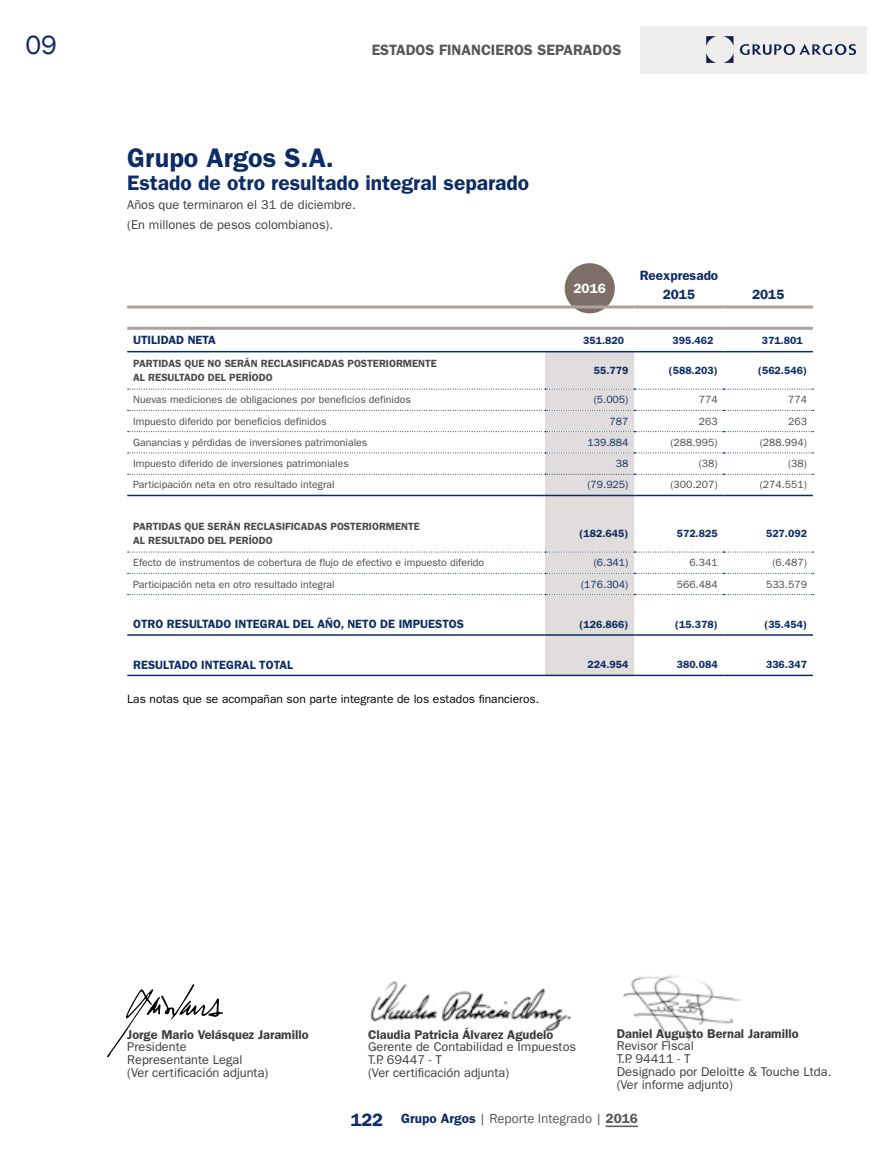
<style>
.page{position:relative;width:893px;height:1170px;background:#fff}
.page>*{position:absolute;margin:0;border:0;box-sizing:border-box;transform-origin:0 0}
.t1{font:600 27px "ITC Franklin Gothic Std";color:#0c2c65}
.t2{font:27px "Franklin Gothic";color:#0c2c65}
.t3{font:600 21px "ITC Franklin Gothic Std";color:#0c2c65}
.t4{font:600 15px "Franklin Gothic";color:#575756}
.t5{font:13.5px "Franklin Gothic";color:#575756}
.t6{font:600 13.5px/18px "ITC Franklin Gothic Std";color:#0c2c65;text-align:center}
.t7{font:600 13.5px "ITC Franklin Gothic Std";color:#fff}
.t8{font:12.75px/12.8px "ITC Franklin Gothic Std";color:#3c3c3b}
.t9{font:600 12.75px "ITC Franklin Gothic Std";color:#3c3c3b}
.t10{font:600 12px "ITC Franklin Gothic Std";color:#0c2c65}
.t11{font:12px "ITC Franklin Gothic Std";color:#000}
.t12{font:10.5px "ITC Franklin Gothic Std";color:#4a4a49}
.t13{font:600 10.5px/13.5px "ITC Franklin Gothic Std";color:#4a4a49}
.t14{font:600 10.5px "ITC Franklin Gothic Std";color:#0c2c65}
.t15{font:10.5px "ITC Franklin Gothic Std";color:#0c2c65}
.s1{font-weight:600;font-size:18px;color:#0c2c65}
.s2{font-weight:600;color:#0c2c65}
.s3{font-weight:600}
</style>
<div class="page">
<hr style="left:606px;top:1125px;width:32px;height:1px;background:#575756">
<div style="left:641px;top:26px;width:226px;height:47px;background:#f0eeed"></div>
<svg style="left:723px;top:36px;width:10px;height:9px"></svg>
<svg style="left:706px;top:36px;width:11px;height:10px"></svg>
<svg style="left:723px;top:54px;width:10px;height:9px"></svg>
<svg style="left:706px;top:53px;width:11px;height:10px"></svg>
<svg style="left:740px;top:44px;width:116px;height:11px"></svg>
<img style="left:623px;top:975px;width:119px;height:71px">
<img style="left:370px;top:981px;width:202px;height:51px">
<div style="left:568px;top:267px;width:43px;height:42px;background:#7d6f67;border-radius:50%"></div>
<div style="left:565px;top:263px;width:50px;height:50px;border:8px solid #7d6f67;border-radius:50%"></div>
<hr style="left:127px;top:634px;width:418px;height:1px;background:#0c2c65">
<hr style="left:127px;top:494px;width:418px;height:2px;background:#0c2c65">
<hr style="left:127px;top:674px;width:418px;height:2px;background:#0c2c65">
<hr style="left:634px;top:674px;width:90px;height:2px;background:#0c2c65">
<hr style="left:724px;top:674px;width:89px;height:2px;background:#0c2c65">
<hr style="left:545px;top:674px;width:89px;height:2px;background:#0c2c65">
<hr style="left:127px;top:351px;width:418px;height:1px;background:#0c2c65">
<hr style="left:127px;top:327px;width:418px;height:3px;background:#aca29c">
<hr style="left:545px;top:327px;width:89px;height:3px;background:#aca29c">
<hr style="left:634px;top:327px;width:90px;height:3px;background:#aca29c">
<hr style="left:724px;top:327px;width:89px;height:3px;background:#aca29c">
<hr style="left:127px;top:305px;width:418px;height:3px;background:#aca29c">
<hr style="left:545px;top:305px;width:89px;height:3px;background:#aca29c">
<hr style="left:634px;top:305px;width:90px;height:3px;background:#aca29c">
<hr style="left:724px;top:305px;width:89px;height:3px;background:#aca29c">
<svg style="left:128px;top:351px;width:685px;height:324px"></svg>
<svg style="left:107px;top:984px;width:116px;height:73px"></svg>
<h1 class="t2" style="left:25px;top:29px;width:33px">09</h1>
<h3 class="t4" style="left:372px;top:41px;width:251px">ESTADOS FINANCIEROS SEPARADOS</h3>
<h1 class="t1" style="left:127px;top:142px;width:208px">Grupo Argos S.A.</h1>
<h2 class="t3" style="left:127px;top:170px;width:403px">Estado de otro resultado integral separado</h2>
<p class="t8" style="left:127px;top:195px;width:230px;line-height:19.5px">Años que terminaron el 31 de diciembre. (En millones de pesos colombianos).</p>
<p class="t7" style="left:573px;top:280px;width:34px">2016</p>
<p class="t6" style="left:640px;top:267px;width:80px">Reexpresado<br>2015</p>
<p class="t6" style="left:752px;top:285px;width:34px">2015</p>
<p class="t10" style="left:133px;top:333px;width:84px">UTILIDAD NETA</p>
<p class="t14" style="left:583px;top:334px;width:42px">351.820</p>
<p class="t14" style="left:672px;top:334px;width:42px">395.462</p>
<p class="t14" style="left:762px;top:334px;width:42px">371.801</p>
<p class="t13" style="left:133px;top:357px;width:305px">PARTIDAS QUE NO SERÁN RECLASIFICADAS POSTERIORMENTE<br>AL RESULTADO DEL PERÍODO</p>
<p class="t14" style="left:594px;top:364px;width:36px">55.779</p>
<p class="t14" style="left:669px;top:364px;width:50px">(588.203)</p>
<p class="t14" style="left:758px;top:364px;width:50px">(562.546)</p>
<p class="t12" style="left:133px;top:394px;width:279px">Nuevas mediciones de obligaciones por beneficios definidos</p>
<p class="t15" style="left:594px;top:394px;width:36px">(5.005)</p>
<p class="t12" style="left:699px;top:394px;width:20px">774</p>
<p class="t12" style="left:788px;top:394px;width:20px">774</p>
<p class="t12" style="left:133px;top:415px;width:195px">Impuesto diferido por beneficios definidos</p>
<p class="t15" style="left:609px;top:415px;width:20px">787</p>
<p class="t12" style="left:699px;top:415px;width:20px">263</p>
<p class="t12" style="left:788px;top:415px;width:20px">263</p>
<p class="t12" style="left:133px;top:436px;width:236px">Ganancias y pérdidas de inversiones patrimoniales</p>
<p class="t15" style="left:587px;top:436px;width:42px">139.884</p>
<p class="t12" style="left:670px;top:436px;width:49px">(288.995)</p>
<p class="t12" style="left:760px;top:436px;width:49px">(288.994)</p>
<p class="t12" style="left:133px;top:457px;width:217px">Impuesto diferido de inversiones patrimoniales</p>
<p class="t15" style="left:616px;top:457px;width:14px">38</p>
<p class="t12" style="left:699px;top:457px;width:20px">(38)</p>
<p class="t12" style="left:788px;top:457px;width:20px">(38)</p>
<p class="t12" style="left:133px;top:479px;width:203px">Participación neta en otro resultado integral</p>
<p class="t15" style="left:587px;top:479px;width:42px">(79.925)</p>
<p class="t12" style="left:670px;top:479px;width:49px">(300.207)</p>
<p class="t12" style="left:760px;top:479px;width:49px">(274.551)</p>
<p class="t13" style="left:133px;top:520px;width:288px">PARTIDAS QUE SERÁN RECLASIFICADAS POSTERIORMENTE<br>AL RESULTADO DEL PERÍODO</p>
<p class="t14" style="left:579px;top:527px;width:50px">(182.645)</p>
<p class="t14" style="left:677px;top:527px;width:42px">572.825</p>
<p class="t14" style="left:766px;top:527px;width:42px">527.092</p>
<p class="t12" style="left:133px;top:556px;width:353px">Efecto de instrumentos de cobertura de flujo de efectivo e impuesto diferido</p>
<p class="t15" style="left:594px;top:556px;width:36px">(6.341)</p>
<p class="t12" style="left:689px;top:556px;width:30px">6.341</p>
<p class="t12" style="left:772px;top:556px;width:36px">(6.487)</p>
<p class="t12" style="left:133px;top:578px;width:203px">Participación neta en otro resultado integral</p>
<p class="t15" style="left:581px;top:578px;width:49px">(176.304)</p>
<p class="t12" style="left:677px;top:578px;width:42px">566.484</p>
<p class="t12" style="left:766px;top:578px;width:42px">533.579</p>
<p class="t10" style="left:133px;top:617px;width:332px">OTRO RESULTADO INTEGRAL DEL AÑO, NETO DE IMPUESTOS</p>
<p class="t14" style="left:579px;top:618px;width:50px">(126.866)</p>
<p class="t14" style="left:675px;top:618px;width:44px">(15.378)</p>
<p class="t14" style="left:764px;top:618px;width:44px">(35.454)</p>
<p class="t10" style="left:133px;top:657px;width:161px">RESULTADO INTEGRAL TOTAL</p>
<p class="t14" style="left:587px;top:658px;width:42px">224.954</p>
<p class="t14" style="left:677px;top:658px;width:42px">380.084</p>
<p class="t14" style="left:766px;top:658px;width:42px">336.347</p>
<p class="t11" style="left:127px;top:692px;width:414px">Las notas que se acompañan son parte integrante de los estados financieros.</p>
<p class="t9" style="left:127px;top:1026px;width:183px">Jorge Mario Velásquez Jaramillo</p>
<p class="t8" style="left:127px;top:1040px;width:143px">Presidente<br>Representante Legal<br>(Ver certificación adjunta)</p>
<p class="t9" style="left:368px;top:1026px;width:187px">Claudia Patricia Álvarez Agudelo</p>
<p class="t8" style="left:368px;top:1040px;width:210px">Gerente de Contabilidad e Impuestos<br>T.P. 69447 - T<br>(Ver certificación adjunta)</p>
<p class="t9" style="left:617px;top:1025px;width:183px">Daniel Augusto Bernal Jaramillo</p>
<p class="t8" style="left:617px;top:1039px;width:216px">Revisor Fiscal<br>T.P. 94411 - T<br>Designado por Deloitte &amp; Touche Ltda. (Ver informe adjunto)</p>
<p class="t5" style="left:351px;top:1110px;width:289px"><span class="s1">122</span> <span class="s2">Grupo Argos</span> | Reporte Integrado | <span class="s3">2016</span></p>
</div>
